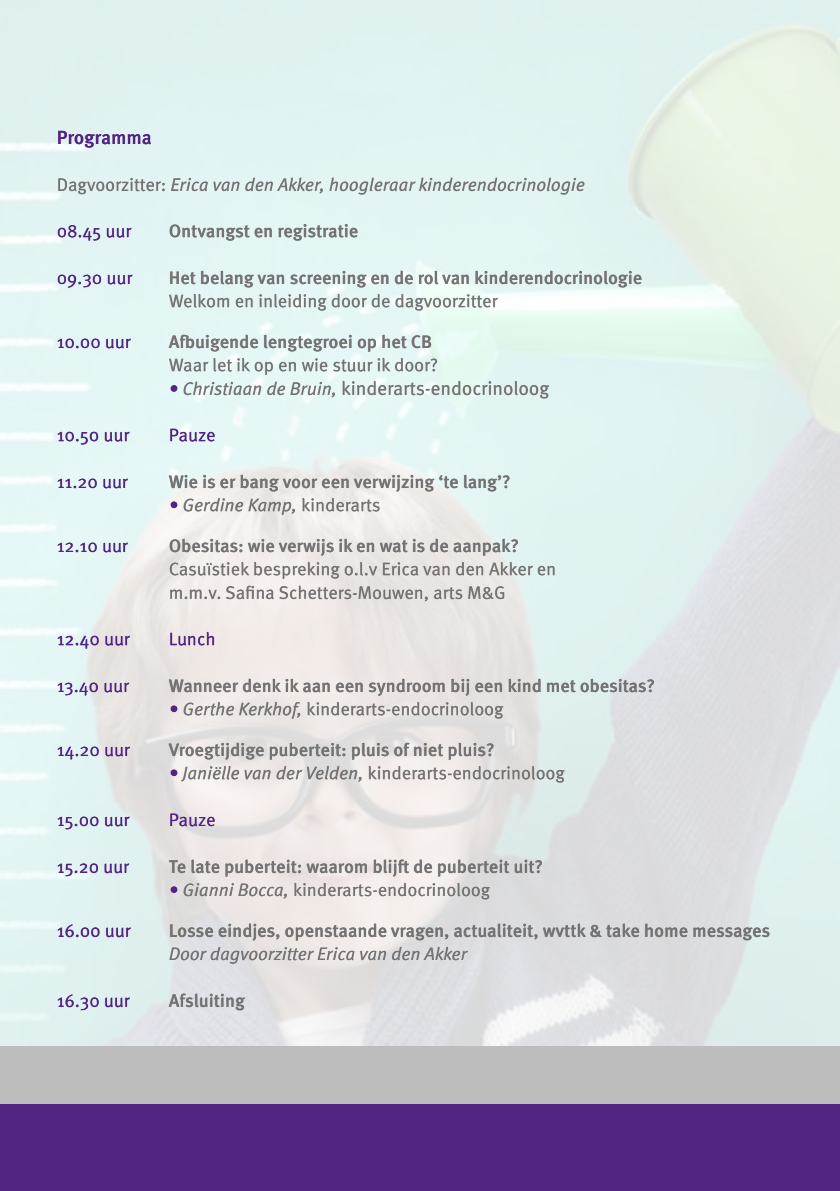
<style>
.page{position:relative;width:840px;height:1191px;background:#fff}
.page>*{position:absolute;margin:0;border:0;box-sizing:border-box;transform-origin:0 0}
.t1{font:19px "Meta Pro Norm";color:#747373}
.t2{font:500 19px "Meta Pro";color:#522583}
.t3{font:500 18px "Meta Pro";color:#747373}
.t4{font:18px/23.4px "Meta Pro Norm";color:#747373}
.t5{font:18px "Meta Pro Norm";color:#522583}
.t6{font:18px "Meta Pro Norm Ita";color:#747373}
.s1{font-family:"Meta Pro Norm"}
.s2{font-family:"Meta Pro Norm Ita";font-size:18px;color:#522583}
.s3{font-family:"Meta Pro Norm Ita";font-size:18px}
.s4{color:#522583}
.s5{font-family:"Meta Pro Norm Ita";color:#522583}
.s6{font-family:"Meta Pro Norm Ita"}
</style>
<div class="page">
<img style="left:0;top:0;width:839px;height:1046px">
<div style="left:0;top:1103px;width:839px;height:88px;background:#522583"></div>
<div style="left:0;top:1046px;width:839px;height:57px;background:#bebdbd"></div>
<svg style="left:169px;top:993px;width:76px;height:17px"></svg>
<svg style="left:58px;top:994px;width:72px;height:16px"></svg>
<svg style="left:170px;top:946px;width:297px;height:17px;background:#cfcdce"></svg>
<svg style="left:170px;top:923px;width:599px;height:17px;background:#c6c5c6"></svg>
<svg style="left:58px;top:924px;width:73px;height:13px"></svg>
<svg style="left:184px;top:883px;width:306px;height:16px;background:#d5d0ce"></svg>
<svg style="left:171px;top:886px;width:6px;height:6px"></svg>
<svg style="left:169px;top:859px;width:372px;height:17px;background:#ccc8c7"></svg>
<svg style="left:58px;top:863px;width:71px;height:13px"></svg>
<svg style="left:58px;top:813px;width:156px;height:16px;background:#cdcdd9"></svg>
<svg style="left:181px;top:766px;width:383px;height:16px;background:#d4d1cf"></svg>
<div style="left:171px;top:769px;width:6px;height:7px;background:#522583;border-radius:50%"></div>
<svg style="left:169px;top:742px;width:324px;height:18px;background:#cac8c7"></svg>
<svg style="left:58px;top:746px;width:72px;height:13px"></svg>
<svg style="left:184px;top:702px;width:319px;height:17px;background:#d4d0ce"></svg>
<svg style="left:171px;top:706px;width:6px;height:6px"></svg>
<svg style="left:169px;top:678px;width:484px;height:18px;background:#cecdcb"></svg>
<svg style="left:58px;top:682px;width:71px;height:13px"></svg>
<svg style="left:58px;top:632px;width:156px;height:17px;background:#d6d0d9"></svg>
<svg style="left:170px;top:585px;width:334px;height:16px;background:#d6d1cf"></svg>
<svg style="left:170px;top:562px;width:384px;height:17px;background:#d6d4d2"></svg>
<svg style="left:170px;top:539px;width:347px;height:17px;background:#cfcdcb"></svg>
<svg style="left:58px;top:542px;width:70px;height:10px"></svg>
<svg style="left:184px;top:498px;width:195px;height:17px"></svg>
<svg style="left:171px;top:502px;width:6px;height:6px"></svg>
<svg style="left:169px;top:475px;width:340px;height:17px;background:#ced0ce"></svg>
<svg style="left:58px;top:478px;width:70px;height:10px"></svg>
<svg style="left:58px;top:429px;width:156px;height:15px;background:#cfd7e4"></svg>
<svg style="left:184px;top:381px;width:365px;height:17px;background:#cfdddc"></svg>
<svg style="left:171px;top:385px;width:6px;height:6px"></svg>
<svg style="left:169px;top:358px;width:267px;height:17px;background:#d1dfde"></svg>
<svg style="left:169px;top:335px;width:262px;height:17px;background:#c6d3d2"></svg>
<svg style="left:58px;top:339px;width:73px;height:9px"></svg>
<svg style="left:169px;top:294px;width:328px;height:17px;background:#d1dedc"></svg>
<svg style="left:170px;top:271px;width:471px;height:16px;background:#c7d3d2"></svg>
<svg style="left:58px;top:275px;width:74px;height:13px"></svg>
<svg style="left:170px;top:224px;width:187px;height:17px;background:#c5d3d2"></svg>
<svg style="left:58px;top:225px;width:73px;height:16px"></svg>
<svg style="left:58px;top:177px;width:526px;height:17px;background:#ccdbda"></svg>
<svg style="left:58px;top:131px;width:93px;height:17px;background:#b9b8d2"></svg>
<p class="t2" style="left:57px;top:123px;width:96px">Programma</p>
<p class="t6" style="left:57px;top:171px;width:529px"><span class="s1">Dagvoorzitter:</span> Erica van den Akker, hoogleraar kinderendocrinologie</p>
<p class="t5" style="left:57px;top:217px;width:76px">08.45 uur</p>
<p class="t3" style="left:169px;top:217px;width:191px">Ontvangst en registratie</p>
<p class="t5" style="left:57px;top:264px;width:77px">09.30 uur</p>
<p class="t3" style="left:169px;top:264px;width:474px">Het belang van screening en de rol van kinderendocrinologie</p>
<p class="t4" style="left:169px;top:288px;width:330px">Welkom en inleiding door de dagvoorzitter</p>
<p class="t5" style="left:57px;top:328px;width:75px">10.00 uur</p>
<p class="t3" style="left:169px;top:328px;width:264px">Afbuigende lengtegroei op het CB</p>
<p class="t4" style="left:169px;top:352px;width:270px">Waar let ik op en wie stuur ik door?</p>
<p class="t1" style="left:169px;top:374px;width:381px"><span class="s2">•</span> <span class="s3">Christiaan de Bruin,</span> kinderarts-endocrinoloog</p>
<p class="t5" style="left:57px;top:421px;width:74px">10.50 uur</p>
<p class="t5" style="left:169px;top:421px;width:48px">Pauze</p>
<p class="t5" style="left:57px;top:468px;width:72px">11.20 uur</p>
<p class="t3" style="left:169px;top:468px;width:343px">Wie is er bang voor een verwijzing ‘te lang’?</p>
<p class="t6" style="left:169px;top:491px;width:213px"><span class="s4">•</span> Gerdine Kamp, <span class="s1">kinderarts</span></p>
<p class="t5" style="left:57px;top:532px;width:72px">12.10 uur</p>
<p class="t3" style="left:169px;top:532px;width:351px">Obesitas: wie verwijs ik en wat is de aanpak?</p>
<p class="t4" style="left:169px;top:556px;width:388px">Casuïstiek bespreking o.l.v Erica van den Akker en m.m.v. Safina Schetters-Mouwen, arts M&amp;G</p>
<p class="t5" style="left:57px;top:625px;width:74px">12.40 uur</p>
<p class="t5" style="left:169px;top:625px;width:48px">Lunch</p>
<p class="t5" style="left:57px;top:672px;width:74px">13.40 uur</p>
<p class="t3" style="left:169px;top:672px;width:487px">Wanneer denk ik aan een syndroom bij een kind met obesitas?</p>
<p class="t4" style="left:169px;top:696px;width:336px"><span class="s5">•</span> <span class="s6">Gerthe Kerkhof,</span> kinderarts-endocrinoloog</p>
<p class="t5" style="left:57px;top:736px;width:74px">14.20 uur</p>
<p class="t3" style="left:169px;top:736px;width:327px">Vroegtijdige puberteit: pluis of niet pluis?</p>
<p class="t4" style="left:169px;top:760px;width:397px"><span class="s5">•</span> <span class="s6">Janiëlle van der Velden,</span> kinderarts-endocrinoloog</p>
<p class="t5" style="left:57px;top:806px;width:74px">15.00 uur</p>
<p class="t5" style="left:169px;top:806px;width:48px">Pauze</p>
<p class="t5" style="left:57px;top:853px;width:74px">15.20 uur</p>
<p class="t3" style="left:169px;top:852px;width:375px">Te late puberteit: waarom blijft de puberteit uit?</p>
<p class="t4" style="left:169px;top:877px;width:322px"><span class="s5">•</span> <span class="s6">Gianni Bocca,</span> kinderarts-endocrinoloog</p>
<p class="t5" style="left:57px;top:917px;width:75px">16.00 uur</p>
<p class="t3" style="left:169px;top:916px;width:602px">Losse eindjes, openstaande vragen, actualiteit, wvttk &amp; take home messages</p>
<p class="t6" style="left:169px;top:940px;width:300px">Door dagvoorzitter Erica van den Akker</p>
<p class="t5" style="left:57px;top:986px;width:74px">16.30 uur</p>
<p class="t3" style="left:169px;top:986px;width:77px">Afsluiting</p>
</div>
